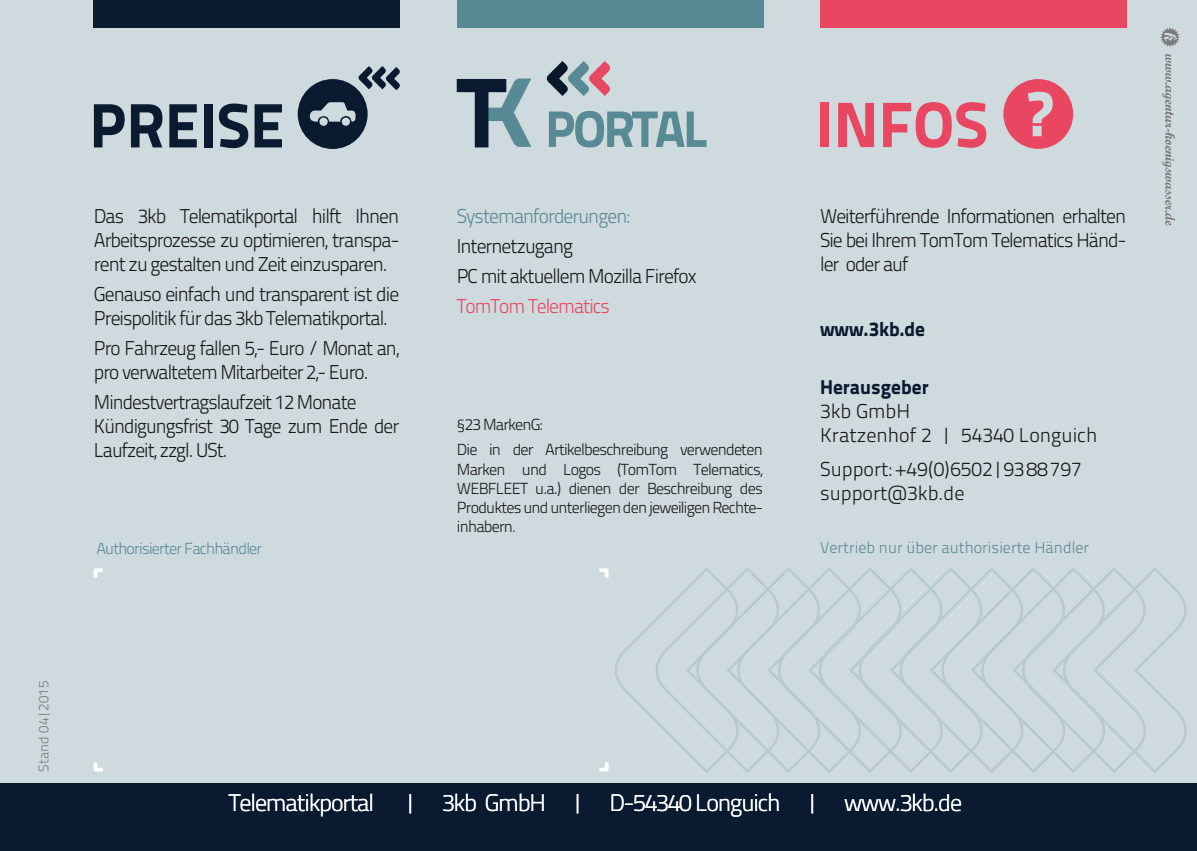
<style>
.page{position:relative;width:1197px;height:851px;background:#fff}
.page>*{position:absolute;margin:0;border:0;box-sizing:border-box;transform-origin:0 0}
.t1{font:800 64px "Titillium Text 22 L";color:#e94761}
.t2{font:800 62.6px "Titillium Text 22 L";color:#0a1b31}
.t3{font:800 51.2px "Titillium Text 22 L";letter-spacing:-.05em;color:#588a95}
.t4{font:300 24px "Titillium Text 22 L";letter-spacing:-.05em;color:#fff}
.t5{font:300 20px/24px "Titillium Text 22 L";letter-spacing:-.05em;color:#181716;text-align:justify}
.t6{font:300 20px/24px "Titillium Text 22 L";letter-spacing:-.05em;color:#181716;scale:.96 1}
.t7{font:300 20px/24px "Titillium Text 22 L";color:#181716}
.t8{font:800 20px "Titillium Text 22 L";color:#0a1b31}
.t9{font:300 20px "Titillium Text 22 L";letter-spacing:-.05em;color:#588a95}
.t10{font:300 20px "Titillium Text 22 L";letter-spacing:-.05em;color:#e94761}
.t11{font:300 16px/19.2px "Titillium Text 22 L";letter-spacing:-.05em;color:#181716}
.t12{font:300 16px "Titillium Text 22 L";color:#588a95}
.t13{font:300 16px "Titillium Text 22 L";letter-spacing:-.05em;color:#588a95}
.t14{font:300 14px "Titillium Text 22 L";color:#7a7b7a}
.s1{font-size:99.2px;color:#0a1b31}
</style>
<div class="page">
<div style="left:0;top:0;width:1196px;height:850px;background:#cfdadf"></div>
<div style="left:94px;top:0;width:306px;height:28px;background:#0a1b31"></div>
<div style="left:457px;top:0;width:306px;height:28px;background:#588a95"></div>
<div style="left:819px;top:0;width:307px;height:28px;background:#e94761"></div>
<div style="left:0;top:783px;width:1196px;height:67px;background:#0a1b31"></div>
<svg style="left:94px;top:568px;width:9px;height:9px"></svg>
<svg style="left:599px;top:568px;width:9px;height:9px"></svg>
<svg style="left:599px;top:762px;width:9px;height:9px"></svg>
<svg style="left:94px;top:762px;width:9px;height:9px"></svg>
<svg style="left:615px;top:567px;width:571px;height:206px"></svg>
<div style="left:1003px;top:79px;width:69px;height:70px;background:#e94761;border-radius:50%"></div>
<svg style="left:1028px;top:92px;width:24px;height:44px"></svg>
<svg style="left:1161px;top:54px;width:13px;height:172px"></svg>
<svg style="left:1160px;top:27px;width:19px;height:20px"></svg>
<svg style="left:358px;top:66px;width:42px;height:24px"></svg>
<div style="left:298px;top:79px;width:69px;height:70px;background:#0a1b31;border-radius:50%"></div>
<svg style="left:309px;top:102px;width:46px;height:24px"></svg>
<svg style="left:546px;top:61px;width:65px;height:35px"></svg>
<svg style="left:477px;top:78px;width:54px;height:69px"></svg>
<h2 class="t2" style="left:89px;top:76px;width:197px">PREISE</h2>
<p class="t5" style="left:94px;top:203px;width:307px">Das 3kb Telematikportal hilft Ihnen Arbeitsprozesse zu optimieren, transpa&shy;rent zu gestalten und Zeit einzusparen.</p>
<p class="t5" style="left:94px;top:281px;width:307px">Genauso einfach und transparent ist die<br>Preispolitik für das 3kb Telematikportal.</p>
<p class="t6" style="left:94px;top:335px;width:319px">Pro Fahrzeug fallen 5,- Euro / Monat an, pro verwaltetem Mitarbeiter 2,- Euro.</p>
<p class="t6" style="left:94px;top:389px;width:319px">Mindestvertragslaufzeit 12 Monate<br>Kündigungsfrist 30 Tage zum Ende der<br>Laufzeit, zzgl. USt.</p>
<p class="t13" style="left:96px;top:536px;width:167px">Authorisierter Fachhändler</p>
<h3 class="t3" style="left:457px;top:89px;width:252px"><span class="s1">T</span> PORTAL</h3>
<p class="t9" style="left:456px;top:202px;width:174px">Systemanforderungen:</p>
<p class="t5" style="left:456px;top:230px;width:241px;line-height:30px">Internetzugang<br>PC mit aktuellem Mozilla Firefox</p>
<p class="t10" style="left:456px;top:292px;width:155px">TomTom Telematics</p>
<p class="t11" style="left:457px;top:411px;width:307px;line-height:25.2px">§23 MarkenG:<br>Die in der Artikelbeschreibung verwendeten</p>
<p class="t11" style="left:457px;top:458px;width:307px;text-align:justify">Marken und Logos (TomTom Telematics, WEBFLEET u.a.) dienen der Beschreibung des Produktes und unterliegen den jeweiligen Rechte&shy;inhabern.</p>
<h1 class="t1" style="left:815px;top:74px;width:174px">INFOS</h1>
<p class="t5" style="left:820px;top:203px;width:308px">Weiterführende Informationen erhalten Sie bei Ihrem TomTom Telematics Händ&shy;ler oder auf</p>
<p class="t8" style="left:820px;top:313px;width:107px">www.3kb.de</p>
<p class="t8" style="left:820px;top:371px;width:110px">Herausgeber</p>
<p class="t7" style="left:820px;top:398px;width:279px">3kb GmbH<br>Kratzenhof 2 | 54340 Longuich</p>
<p class="t7" style="left:820px;top:456px;width:263px">Support: +49(0)6502|9388797 support@3kb.de</p>
<p class="t12" style="left:820px;top:536px;width:271px">Vertrieb nur über authorisierte Händler</p>
<p class="t14" style="left:33px;top:771px;width:92px;rotate:-90deg">Stand 04|2015</p>
<p class="t4" style="left:229px;top:784px;width:734px">Telematikportal | 3kb GmbH | D-54340 Longuich | www.3kb.de</p>
</div>
